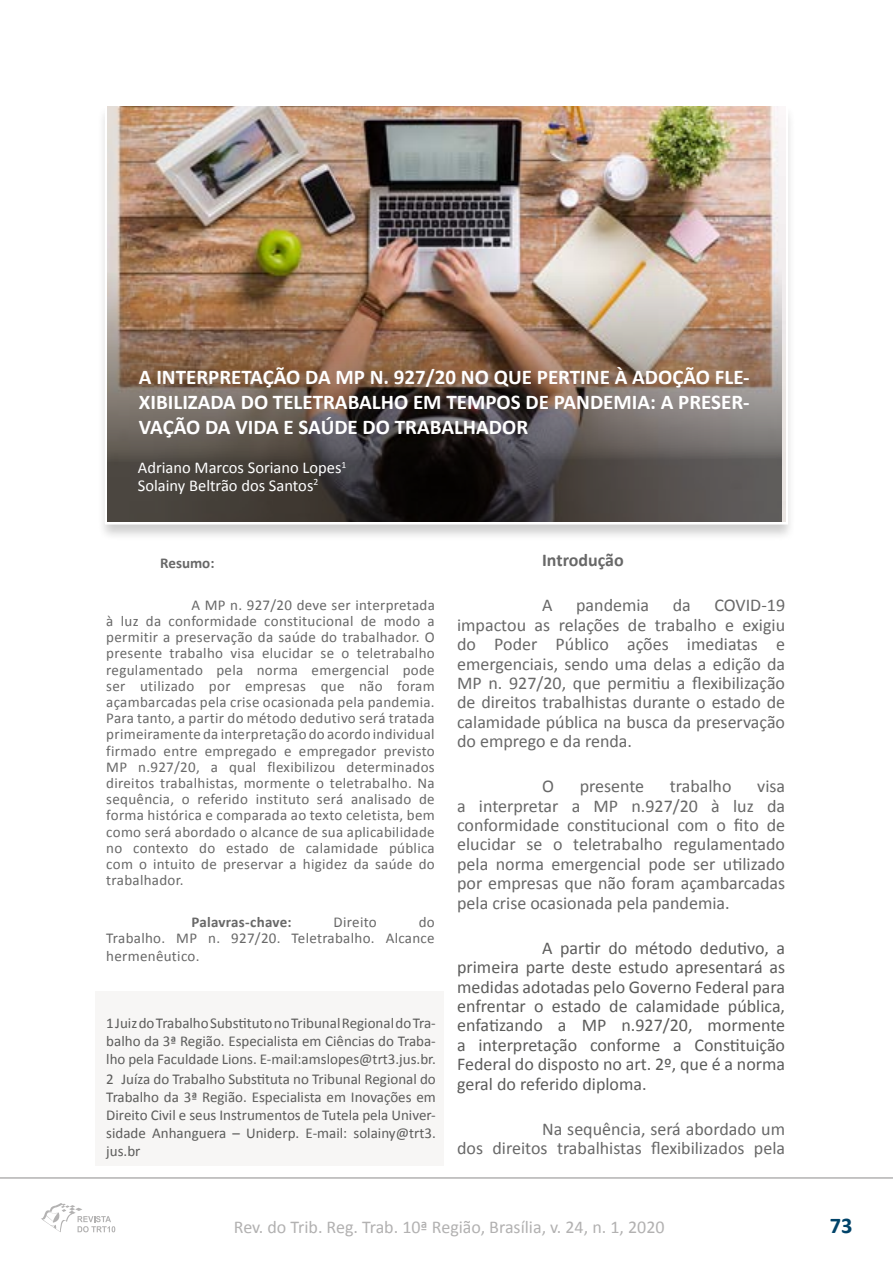
<style>
.page{position:relative;width:893px;height:1263px;background:#fff}
.page>*{position:absolute;margin:0;border:0;box-sizing:border-box;transform-origin:0 0}
.t1{font:700 22.5px "Calibri";color:#004369}
.t2{font:700 21px/25.2px "Calibri";color:#fff;text-align:justify}
.t3{font:18px/19.4px "Calibri";color:#686868;text-align:justify}
.t4{font:18px/19.4px "Calibri";color:#5c5c5b;text-align:justify}
.t5{font:18px "Calibri";color:#b2b1b1}
.t6{font:700 18px "Calibri";color:#686868}
.t7{font:16.5px/17.9px "Calibri";color:#fff}
.t8{font:15px/16.2px "Calibri";letter-spacing:.02em;color:#686868;text-align:justify}
.t9{font:15px/18.1px "Calibri";color:#5c5c5b;text-align:justify}
.t10{font:700 15px "Calibri";letter-spacing:.005em;color:#686868}
.t11{font:700 15px "Calibri";color:#fff}
</style>
<div class="page">
<hr style="left:0;top:1177px;width:893px;height:2px;background:#b3b2b2">
<svg style="left:41px;top:1203px;width:74px;height:30px"></svg>
<div style="left:95px;top:991px;width:349px;height:174px;background:#f7f6f5"></div>
<div style="left:97px;top:104px;width:699px;height:437px;background:#000;opacity:.2"></div>
<img style="left:108px;top:107px;width:677px;height:415px">
<img style="left:107px;top:253px;width:674px;height:268px">
<h2 class="t2" style="left:139px;top:364px;width:612px">A INTERPRETAÇÃO DA MP N. 927/20 NO QUE PERTINE À ADOÇÃO FLE-XIBILIZADA DO TELETRABALHO EM TEMPOS DE PANDEMIA: A PRESER-VAÇÃO DA VIDA E SAÚDE DO TRABALHADOR</h2>
<p class="t7" style="left:138px;top:459px;width:210px">Adriano Marcos Soriano Lopes<sup>1<br></sup>Solainy Beltrão dos Santos<sup>2</sup></p>
<h2 class="t2" style="left:139px;top:419px;width:610px">BANCO DE HORAS: DA INSTITUIÇÃO À MEDIDA PROVISÓRIA 927/2020</h2>
<p class="t11" style="left:139px;top:471px;width:135px">Audrey Choucair Vaz<sup>1</sup></p>
<p class="t10" style="left:160px;top:554px;width:56px">Resumo:</p>
<p class="t8" style="left:106px;top:597px;width:330px;text-indent:85px">A MP n. 927/20 deve ser interpretada à luz da conformidade constitucional de modo a permitir a preservação da saúde do trabalhador. O presente trabalho visa elucidar se o teletrabalho regulamentado pela norma emergencial pode ser utilizado por empresas que não foram açambarcadas pela crise ocasionada pela pandemia.<br>Para tanto, a partir do método dedutivo será tratada primeiramente da interpretação do acordo individual firmado entre empregado e empregador previsto MP n.927/20, a qual flexibilizou determinados direitos trabalhistas, mormente o teletrabalho. Na sequência, o referido instituto será analisado de forma histórica e comparada ao texto celetista, bem como será abordado o alcance de sua aplicabilidade no contexto do estado de calamidade pública com o intuito de preservar a higidez da saúde do trabalhador.</p>
<p class="t10" style="left:191px;top:912px;width:102px">Palavras-chave:</p>
<p class="t8" style="left:334px;top:914px;width:45px">Direito</p>
<p class="t8" style="left:106px;top:914px;width:330px;text-align:right">do<br>Trabalho. MP n. 927/20. Teletrabalho. Alcance</p>
<p class="t8" style="left:106px;top:948px;width:95px">hermenêutico.</p>
<p class="t9" style="left:106px;top:1014px;width:331px">1 Juiz do Trabalho Substituto no Tribunal Regional do Tra&shy;balho da 3ª Região. Especialista em Ciências do Traba&shy;lho pela Faculdade Lions. E-mail:amslopes@trt3.jus.br.<br>2 Juíza do Trabalho Substituta no Tribunal Regional do Trabalho da 3ª Região. Especialista em Inovações em Direito Civil e seus Instrumentos de Tutela pela Univer&shy;sidade Anhanguera – Uniderp. E-mail: solainy@trt3. jus.br</p>
<p class="t6" style="left:542px;top:549px;width:83px">Introdução</p>
<p class="t3" style="left:542px;top:596px;width:12px">A</p>
<p class="t3" style="left:576px;top:596px;width:75px">pandemia</p>
<p class="t3" style="left:673px;top:596px;width:20px">da</p>
<p class="t3" style="left:457px;top:596px;width:329px;text-indent:257px">COVID-19 impactou as relações de trabalho e exigiu do Poder Público ações imediatas e emergenciais, sendo uma delas a edição da MP n. 927/20, que permitiu a flexibilização de direitos trabalhistas durante o estado de calamidade pública na busca da preservação do emprego e da renda.</p>
<p class="t3" style="left:542px;top:776px;width:13px">O</p>
<p class="t3" style="left:580px;top:776px;width:66px">presente</p>
<p class="t3" style="left:670px;top:776px;width:63px">trabalho</p>
<p class="t3" style="left:457px;top:776px;width:329px;text-indent:300px">visa a interpretar a MP n.927/20 à luz da conformidade constitucional com o fito de elucidar se o teletrabalho regulamentado pela norma emergencial pode ser utilizado por empresas que não foram açambarcadas pela crise ocasionada pela pandemia.</p>
<p class="t4" style="left:457px;top:938px;width:329px;text-indent:85px">A partir do método dedutivo, a primeira parte deste estudo apresentará as medidas adotadas pelo Governo Federal para enfrentar o estado de calamidade pública, enfatizando a MP n.927/20, mormente a interpretação conforme a Constituição Federal do disposto no art. 2º, que é a norma geral do referido diploma.</p>
<p class="t3" style="left:457px;top:1119px;width:329px;text-align:right">Na sequência, será abordado um<br>dos direitos trabalhistas flexibilizados pela</p>
<p class="t5" style="left:234px;top:1215px;width:432px">Rev. do Trib. Reg. Trab. 10ª Região, Brasília, v. 24, n. 1, 2020</p>
<h1 class="t1" style="left:830px;top:1211px;width:24px">73</h1>
</div>
